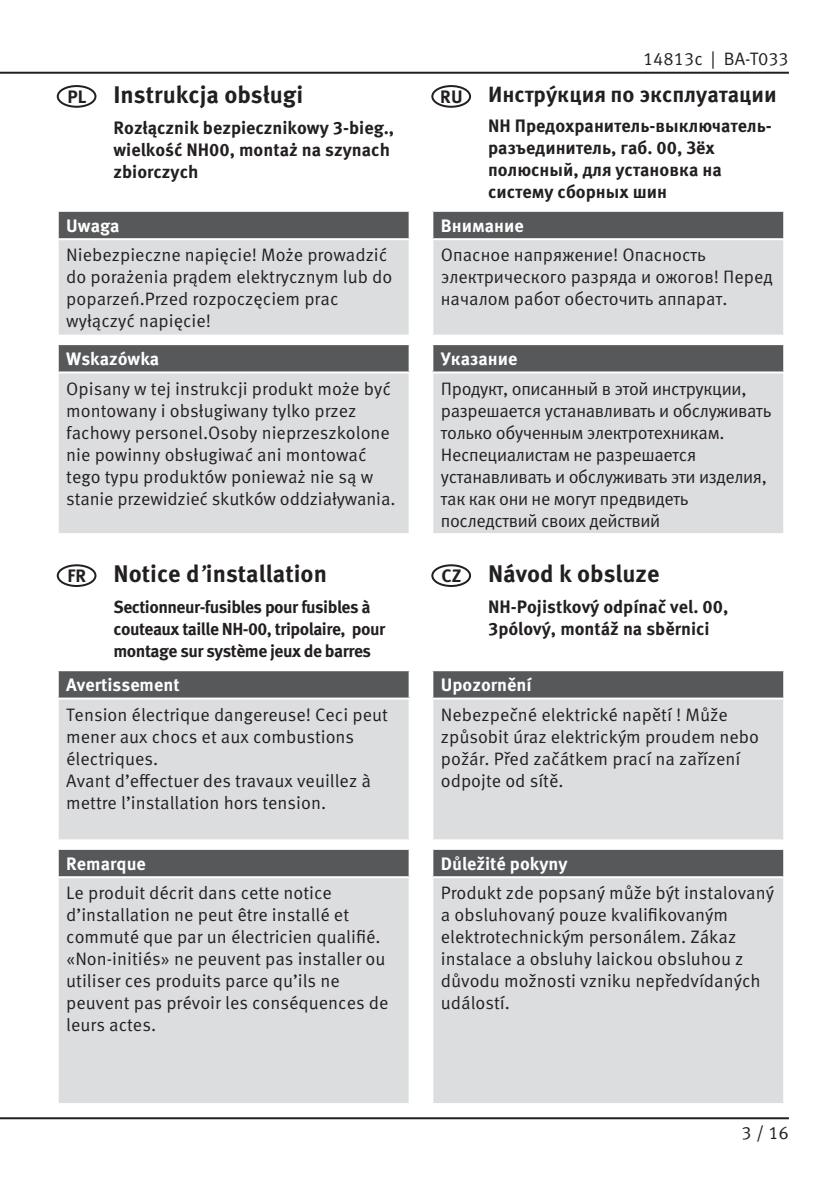
<style>
.page{position:relative;width:840px;height:1191px;background:#fff}
.page>*{position:absolute;margin:0;border:0;box-sizing:border-box;transform-origin:0 0}
.deutsch_Subheadline{font:700 24px "Meta Pro";color:#231f20}
.deutsch_Subheadline-2{font:700 22px "Meta Pro";color:#231f20}
.deutsch_Fließtext{font:18px/22px "Meta Pro";color:#231f20}
.Fließtext_bold{font:700 18px/22px "Meta Pro";color:#231f20}
.deutsch_Fließtext-2{font:18px/22px "Meta Pro";letter-spacing:-.02em;color:#231f20}
.Fließtext_bold-2{font:700 18px "Meta Pro";color:#fff}
.deutsch_Fließtext-3{font:700 18px "Meta Pro";color:#231f20}
.Fließtext_bold-3{font:700 17.4px/22px "Meta Pro";letter-spacing:-.03em;color:#231f20}
.s1{font-weight:400;font-style:italic}
</style>
<div class="page">
<hr style="left:0;top:1117px;width:788px;height:2px;background:#231f20">
<hr style="left:0;top:72px;width:788px;height:2px;background:#231f20">
<div style="left:57px;top:564px;width:39px;height:23px;border:2px solid #231f20;border-radius:50%"></div>
<div style="left:431px;top:564px;width:40px;height:23px;border:2px solid #231f20;border-radius:50%"></div>
<div style="left:431px;top:85px;width:40px;height:23px;border:2px solid #231f20;border-radius:50%"></div>
<div style="left:57px;top:85px;width:39px;height:23px;border:2px solid #231f20;border-radius:50%"></div>
<div style="left:432px;top:211px;width:351px;height:28px;background:#57585a"></div>
<div style="left:432px;top:239px;width:351px;height:96px;background:#dcdddf"></div>
<hr style="left:431px;top:210px;width:353px;height:2px;background:#fff">
<hr style="left:431px;top:212px;width:2px;height:26px;background:#fff">
<hr style="left:782px;top:212px;width:2px;height:26px;background:#fff">
<hr style="left:431px;top:238px;width:353px;height:2px;background:#fff">
<hr style="left:431px;top:240px;width:2px;height:94px;background:#fff">
<hr style="left:782px;top:240px;width:2px;height:94px;background:#fff">
<hr style="left:431px;top:334px;width:353px;height:2px;background:#fff">
<div style="left:58px;top:211px;width:351px;height:28px;background:#57585a"></div>
<div style="left:58px;top:239px;width:351px;height:96px;background:#dcdddf"></div>
<hr style="left:57px;top:210px;width:353px;height:2px;background:#fff">
<hr style="left:57px;top:212px;width:2px;height:26px;background:#fff">
<hr style="left:408px;top:212px;width:2px;height:26px;background:#fff">
<hr style="left:57px;top:238px;width:353px;height:2px;background:#fff">
<hr style="left:57px;top:240px;width:2px;height:94px;background:#fff">
<hr style="left:408px;top:240px;width:2px;height:94px;background:#fff">
<hr style="left:57px;top:334px;width:353px;height:2px;background:#fff">
<div style="left:432px;top:344px;width:351px;height:28px;background:#57585a"></div>
<div style="left:432px;top:372px;width:351px;height:162px;background:#dcdddf"></div>
<hr style="left:431px;top:373px;width:2px;height:160px;background:#fff">
<hr style="left:782px;top:373px;width:2px;height:160px;background:#fff">
<hr style="left:431px;top:533px;width:353px;height:2px;background:#fff">
<hr style="left:431px;top:343px;width:353px;height:2px;background:#fff">
<hr style="left:431px;top:345px;width:2px;height:26px;background:#fff">
<hr style="left:782px;top:345px;width:2px;height:26px;background:#fff">
<hr style="left:431px;top:371px;width:353px;height:2px;background:#fff">
<div style="left:58px;top:344px;width:351px;height:28px;background:#57585a"></div>
<div style="left:58px;top:372px;width:351px;height:162px;background:#dcdddf"></div>
<hr style="left:57px;top:373px;width:2px;height:160px;background:#fff">
<hr style="left:408px;top:373px;width:2px;height:160px;background:#fff">
<hr style="left:57px;top:533px;width:353px;height:2px;background:#fff">
<hr style="left:57px;top:343px;width:353px;height:2px;background:#fff">
<hr style="left:57px;top:345px;width:2px;height:26px;background:#fff">
<hr style="left:408px;top:345px;width:2px;height:26px;background:#fff">
<hr style="left:57px;top:371px;width:353px;height:2px;background:#fff">
<div style="left:58px;top:849px;width:351px;height:28px;background:#57585a"></div>
<div style="left:58px;top:877px;width:351px;height:227px;background:#dcdddf"></div>
<hr style="left:57px;top:878px;width:2px;height:225px;background:#fff">
<hr style="left:408px;top:878px;width:2px;height:225px;background:#fff">
<hr style="left:57px;top:1103px;width:353px;height:2px;background:#fff">
<hr style="left:57px;top:848px;width:353px;height:2px;background:#fff">
<hr style="left:57px;top:850px;width:2px;height:26px;background:#fff">
<hr style="left:408px;top:850px;width:2px;height:26px;background:#fff">
<hr style="left:57px;top:876px;width:353px;height:2px;background:#fff">
<div style="left:432px;top:849px;width:351px;height:28px;background:#57585a"></div>
<div style="left:432px;top:877px;width:351px;height:227px;background:#dcdddf"></div>
<hr style="left:431px;top:878px;width:2px;height:225px;background:#fff">
<hr style="left:782px;top:878px;width:2px;height:225px;background:#fff">
<hr style="left:431px;top:1103px;width:353px;height:2px;background:#fff">
<hr style="left:431px;top:848px;width:353px;height:2px;background:#fff">
<hr style="left:431px;top:850px;width:2px;height:26px;background:#fff">
<hr style="left:782px;top:850px;width:2px;height:26px;background:#fff">
<hr style="left:431px;top:876px;width:353px;height:2px;background:#fff">
<div style="left:58px;top:670px;width:351px;height:28px;background:#57585a"></div>
<div style="left:58px;top:698px;width:351px;height:142px;background:#dcdddf"></div>
<hr style="left:57px;top:669px;width:353px;height:2px;background:#fff">
<hr style="left:57px;top:671px;width:2px;height:26px;background:#fff">
<hr style="left:408px;top:671px;width:2px;height:26px;background:#fff">
<hr style="left:57px;top:697px;width:353px;height:2px;background:#fff">
<hr style="left:57px;top:699px;width:2px;height:140px;background:#fff">
<hr style="left:408px;top:699px;width:2px;height:140px;background:#fff">
<hr style="left:57px;top:839px;width:353px;height:2px;background:#fff">
<div style="left:432px;top:670px;width:351px;height:28px;background:#57585a"></div>
<div style="left:432px;top:698px;width:351px;height:142px;background:#dcdddf"></div>
<hr style="left:431px;top:669px;width:353px;height:2px;background:#fff">
<hr style="left:431px;top:671px;width:2px;height:26px;background:#fff">
<hr style="left:782px;top:671px;width:2px;height:26px;background:#fff">
<hr style="left:431px;top:697px;width:353px;height:2px;background:#fff">
<hr style="left:431px;top:699px;width:2px;height:140px;background:#fff">
<hr style="left:782px;top:699px;width:2px;height:140px;background:#fff">
<hr style="left:431px;top:839px;width:353px;height:2px;background:#fff">
<p class="deutsch_Subheadline" style="left:113px;top:80px;width:191px">Instrukcja obsługi</p>
<p class="Fließtext_bold" style="left:113px;top:117px;width:282px">Rozłącznik bezpiecznikowy 3-bieg., wielkość NH00, montaż na szynach zbiorczych</p>
<p class="deutsch_Fließtext-3" style="left:67px;top:85px;width:20px">PL</p>
<p class="deutsch_Fließtext-3" style="left:440px;top:85px;width:24px">RU</p>
<p class="deutsch_Fließtext" style="left:642px;top:48px;width:147px">14813c | BA-T033</p>
<p class="deutsch_Subheadline-2" style="left:488px;top:80px;width:290px">Инстрýкция по эксплуатации</p>
<p class="Fließtext_bold" style="left:488px;top:115px;width:285px">NH Предохранитель-выключатель&shy;разъединитель, габ. 00, Зёх полюсный, для yстановка на систему сборных шин</p>
<p class="Fließtext_bold-2" style="left:66px;top:214px;width:55px">Uwaga</p>
<p class="deutsch_Fließtext" style="left:66px;top:244px;width:327px">Niebezpieczne napięcie! Może prowadzić do porażenia prądem elektrycznym lub do poparzeń.Przed rozpoczęciem prac wyłączyć napięcie!</p>
<p class="Fließtext_bold-2" style="left:66px;top:347px;width:94px">Wskazówka</p>
<p class="deutsch_Fließtext" style="left:66px;top:377px;width:330px">Opisany w tej instrukcji produkt może być montowany i obsługiwany tylko przez fachowy personel.Osoby nieprzeszkolone nie powinny obsługiwać ani montować tego typu produktów ponieważ nie są w stanie przewidzieć skutków oddziaływania.</p>
<p class="Fließtext_bold-2" style="left:440px;top:214px;width:84px">Внимание</p>
<p class="deutsch_Fließtext" style="left:440px;top:244px;width:333px">Опасное напряжение! Опасность электрического разряда и ожогов! Перед началом работ обесточить аппарат.</p>
<p class="Fließtext_bold-2" style="left:440px;top:347px;width:78px">Указание</p>
<p class="deutsch_Fließtext-2" style="left:440px;top:377px;width:332px">Продукт, описанный в этой инструкции, разрешается устанавливать и обслуживать только обученным электротехникам.<br>Неспециалистам не разрешается устанавливать и обслуживать эти изделия, так как они не могут предвидеть последствий своих действий</p>
<p class="deutsch_Subheadline" style="left:113px;top:559px;width:215px">Notice d<span class="s1">’</span>installation</p>
<p class="Fließtext_bold-3" style="left:113px;top:596px;width:273px">Sectionneur-fusibles pour fusibles à couteaux taille NH-00, tripolaire, pour montage sur système jeux de barres</p>
<p class="deutsch_Fließtext-3" style="left:67px;top:564px;width:20px">FR</p>
<p class="deutsch_Fließtext-3" style="left:441px;top:564px;width:22px">CZ</p>
<p class="deutsch_Subheadline" style="left:488px;top:559px;width:173px">Návod k obsluze</p>
<p class="Fließtext_bold" style="left:488px;top:596px;width:242px">NH-Pojistkový odpínač vel. 00,<br>3pólový, montáž na sběrnici</p>
<p class="Fließtext_bold-2" style="left:66px;top:673px;width:115px">Avertissement</p>
<p class="deutsch_Fließtext" style="left:66px;top:703px;width:323px">Tension électrique dangereuse! Ceci peut mener aux chocs et aux combustions électriques.<br>Avant d’effectuer des travaux veuillez à mettre l’installation hors tension.</p>
<p class="Fließtext_bold-2" style="left:66px;top:852px;width:81px">Remarque</p>
<p class="deutsch_Fließtext" style="left:66px;top:882px;width:324px">Le produit décrit dans cette notice d’installation ne peut être installé et commuté que par un électricien qualifié. «Non-initiés» ne peuvent pas installer ou utiliser ces produits parce qu’ils ne peuvent pas prévoir les conséquences de leurs actes.</p>
<p class="Fließtext_bold-2" style="left:440px;top:673px;width:92px">Upozornění</p>
<p class="deutsch_Fließtext" style="left:440px;top:703px;width:319px">Nebezpečné elektrické napětí ! Může způsobit úraz elektrickým proudem nebo požár. Před začátkem prací na zařízení odpojte od sítě.</p>
<p class="Fließtext_bold-2" style="left:440px;top:852px;width:128px">Důležité pokyny</p>
<p class="deutsch_Fließtext" style="left:440px;top:882px;width:334px">Produkt zde popsaný může být instalovaný a obsluhovaný pouze kvalifikovaným elektrotechnickým personálem. Zákaz instalace a obsluhy laickou obsluhou z důvodu možnosti vzniku nepředvídaných událostí.</p>
<p class="deutsch_Fließtext" style="left:741px;top:1122px;width:49px">3 / 16</p>
</div>
